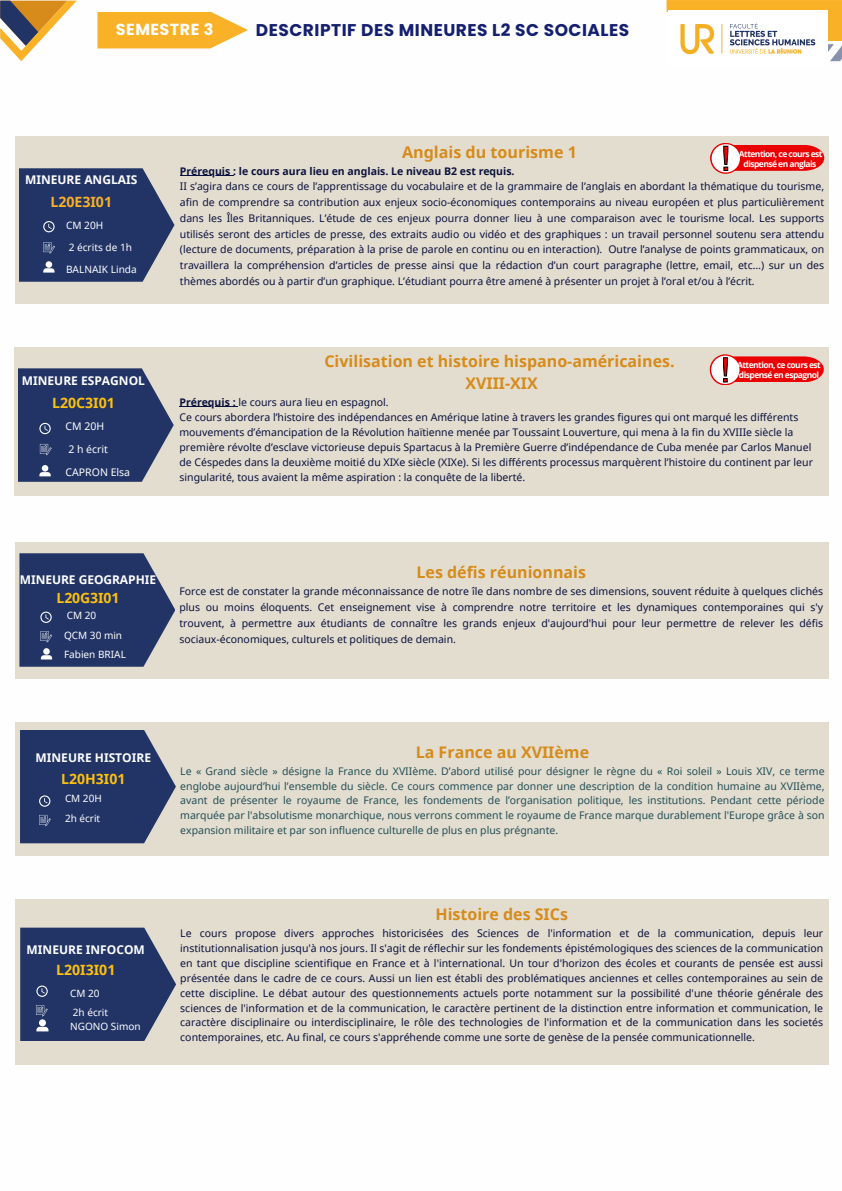
<style>
.page{position:relative;width:842px;height:1191px;background:#fff}
.page>*{position:absolute;margin:0;border:0;box-sizing:border-box;transform-origin:0 0}
.t1{font:700 17px "Poppins";letter-spacing:.03em;color:#141f70}
.t2{font:700 16.1px "Noto Sans";color:#d68b1a}
.t3{font:700 16px "Noto Sans";color:#d68b1a}
.t4{font:700 16px "Poppins";letter-spacing:.03em;color:#fff}
.t5{font:700 14.1px "Noto Sans";color:#fdc10d}
.t6{font:700 14.1px "Noto Sans";color:#f9b127}
.t7{font:700 14px "Noto Sans";color:#fdc10d}
.t8{font:700 12px "Noto Sans";color:#fefefe}
.t9{font:10.5px/15.8px "Noto Sans";color:#0b113d}
.t10{font:10.5px/14.8px "Noto Sans";color:#244f57;text-align:justify}
.t11{font:10.5px "Noto Sans";color:#fefefe}
.t12{font:10.1px/22.2px "Noto Sans";color:#fefefe}
.t13{font:10px/19.5px "Noto Sans";color:#fefefe}
.t14{font:700 8.5px/9.2px "Open Sans";letter-spacing:-.065em;color:#fff;text-align:center}
.s1{font-weight:700}
</style>
<div class="page">
<div style="left:15px;top:137px;width:814px;height:167px;background:#e1dacc"></div>
<svg style="left:19px;top:168px;width:155px;height:114px;background:#374772"></svg>
<hr style="left:180px;top:175px;width:53px;height:1px;background:#0b113d">
<svg style="left:710px;top:143px;width:31px;height:31px"></svg>
<svg style="left:712px;top:144px;width:28px;height:28px"></svg>
<svg style="left:710px;top:145px;width:114px;height:26px;background:#e83837"></svg>
<div style="left:14px;top:347px;width:814px;height:148px;background:#e1dacc"></div>
<svg style="left:18px;top:368px;width:156px;height:114px;background:#364671"></svg>
<hr style="left:179px;top:406px;width:59px;height:1px;background:#0b113d">
<svg style="left:710px;top:354px;width:31px;height:31px"></svg>
<svg style="left:711px;top:355px;width:28px;height:29px"></svg>
<svg style="left:710px;top:356px;width:114px;height:26px;background:#e83a39"></svg>
<div style="left:15px;top:541px;width:813px;height:137px;background:#e1dacc"></div>
<svg style="left:19px;top:553px;width:156px;height:113px;background:#374772"></svg>
<div style="left:16px;top:721px;width:813px;height:134px;background:#e1dacc"></div>
<svg style="left:20px;top:730px;width:156px;height:113px;background:#354470"></svg>
<div style="left:16px;top:898px;width:813px;height:166px;background:#e1dacc"></div>
<svg style="left:20px;top:927px;width:156px;height:113px;background:#374772"></svg>
<svg style="left:97px;top:12px;width:151px;height:36px;background:#f9ba41"></svg>
<svg style="left:0;top:1px;width:77px;height:60px"></svg>
<svg style="left:666px;top:0;width:176px;height:61px"></svg>
<img style="left:669px;top:11px;width:159px;height:50px">
<p class="t4" style="left:116px;top:18px;width:99px">SEMESTRE 3</p>
<h2 class="t1" style="left:256px;top:18px;width:375px">DESCRIPTIF DES MINEURES L2 SC SOCIALES</h2>
<p class="t8" style="left:25px;top:171px;width:114px">MINEURE ANGLAIS</p>
<p class="t6" style="left:50px;top:192px;width:63px">L20E3I01</p>
<h1 class="t12" style="left:66px;top:214px;width:72px">CM 20H<br>2 écrits de 1h<br>BALNAIK Linda</h1>
<p class="t8" style="left:22px;top:372px;width:125px">MINEURE ESPAGNOL</p>
<p class="t5" style="left:52px;top:392px;width:64px">L20C3I01</p>
<p class="t11" style="left:66px;top:418px;width:40px">CM 20H</p>
<p class="t11" style="left:68px;top:442px;width:41px">2 h écrit</p>
<p class="t11" style="left:66px;top:465px;width:66px">CAPRON Elsa</p>
<h1 class="t2" style="left:402px;top:141px;width:176px">Anglais du tourisme 1</h1>
<p class="t9" style="left:180px;top:163px;width:646px"><span class="s1">Prérequis : le cours aura lieu en anglais. Le niveau B2 est requis.<br></span>II s’agira dans ce cours de l’apprentissage du vocabulaire et de la grammaire de l’anglais en abordant la thématique du tourisme, afin de comprendre sa contribution aux enjeux socio-économiques contemporains au niveau européen et plus particulièrement dans les Îles Britanniques. L’étude de ces enjeux pourra donner lieu à une comparaison avec le tourisme local. Les supports utilisés seront des articles de presse, des extraits audio ou vidéo et des graphiques : un travail personnel soutenu sera attendu (lecture de documents, préparation à la prise de parole en continu ou en interaction). Outre l’analyse de points grammaticaux, on travaillera la compréhension d’articles de presse ainsi que la rédaction d’un court paragraphe (lettre, email, etc…) sur un des thèmes abordés ou à partir d’un graphique. L’étudiant pourra être amené à présenter un projet à l’oral et/ou à l’écrit.</p>
<p class="t14" style="left:739px;top:149px;width:85px">Attention, ce cours est dispensé en anglais</p>
<h3 class="t3" style="left:324px;top:349px;width:352px">Civilisation et histoire hispano-américaines.</h3>
<h2 class="t3" style="left:465px;top:372px;width:74px">XVIII-XIX</h2>
<p class="t9" style="left:179px;top:394px;width:635px;line-height:15px"><span class="s1">Prérequis :</span> le cours aura lieu en espagnol.<br>Ce cours abordera l’histoire des indépendances en Amérique latine à travers les grandes figures qui ont marqué les différents mouvements d’émancipation de la Révolution haïtienne menée par Toussaint Louverture, qui mena à la fin du XVIIIe siècle la première révolte d’esclave victorieuse depuis Spartacus à la Première Guerre d’indépendance de Cuba menée par Carlos Manuel de Céspedes dans la deuxième moitié du XIXe siècle (XIXe). Si les différents processus marquèrent l’histoire du continent par leur singularité, tous avaient la même aspiration : la conquête de la liberté.</p>
<h3 class="t14" style="left:737px;top:360px;width:85px;text-align:left">Attention, ce cours est dispensé en espagnol</h3>
<p class="t8" style="left:20px;top:571px;width:138px">MINEURE GEOGRAPHIE</p>
<p class="t7" style="left:57px;top:588px;width:64px">L20G3I01</p>
<p class="t13" style="left:64px;top:605px;width:63px">CM 20<br>QCM 30 min<br>Fabien BRIAL</p>
<p class="t3" style="left:417px;top:561px;width:171px">Les défis réunionnais</p>
<p class="t9" style="left:179px;top:583px;width:645px;text-align:justify">Force est de constater la grande méconnaissance de notre île dans nombre de ses dimensions, souvent réduite à quelques clichés plus ou moins éloquents. Cet enseignement vise à comprendre notre territoire et les dynamiques contemporaines qui s'y trouvent, à permettre aux étudiants de connaître les grands enjeux d'aujourd'hui pour leur permettre de relever les défis sociaux-économiques, culturels et politiques de demain.</p>
<h3 class="t8" style="left:36px;top:748px;width:117px">MINEURE HISTOIRE</h3>
<h3 class="t7" style="left:61px;top:768px;width:66px">L20H3I01</h3>
<h3 class="t13" style="left:65px;top:788px;width:38px;line-height:19.9px">CM 20H<br>2h écrit</h3>
<p class="t8" style="left:27px;top:940px;width:120px">MINEURE INFOCOM</p>
<p class="t5" style="left:56px;top:960px;width:61px">L20I3I01</p>
<p class="t13" style="left:70px;top:983px;width:39px;line-height:18.4px">CM 20<br>2h écrit</p>
<p class="t13" style="left:70px;top:1016px;width:72px">NGONO Simon</p>
<p class="t3" style="left:416px;top:740px;width:175px">La France au XVIIème</p>
<p class="t10" style="left:180px;top:763px;width:646px">Le « Grand siècle » désigne la France du XVIIème. D’abord utilisé pour désigner le règne du « Roi soleil » Louis XIV, ce terme englobe aujourd’hui l’ensemble du siècle. Ce cours commence par donner une description de la condition humaine au XVIIème, avant de présenter le royaume de France, les fondements de l’organisation politique, les institutions. Pendant cette période marquée par l'absolutisme monarchique, nous verrons comment le royaume de France marque durablement l'Europe grâce à son expansion militaire et par son influence culturelle de plus en plus prégnante.</p>
<p class="t3" style="left:435px;top:902px;width:134px">Histoire des SICs</p>
<h3 class="t9" style="left:180px;top:925px;width:644px;line-height:14.9px;text-align:justify">Le cours propose divers approches historicisées des Sciences de l'information et de la communication, depuis leur institutionnalisation jusqu'à nos jours. Il s'agit de réflechir sur les fondements épistémologiques des sciences de la communication en tant que discipline scientifique en France et à l'international. Un tour d'horizon des écoles et courants de pensée est aussi présentée dans le cadre de ce cours. Aussi un lien est établi des problématiques anciennes et celles contemporaines au sein de cette discipline. Le débat autour des questionnements actuels porte notamment sur la possibilité d'une théorie générale des sciences de l'information et de la communication, le caractère pertinent de la distinction entre information et communication, le caractère disciplinaire ou interdisciplinaire, le rôle des technologies de l'information et de la communication dans les societés contemporaines, etc. Au final, ce cours s'appréhende comme une sorte de genèse de la pensée communicationnelle.</h3>
</div>
